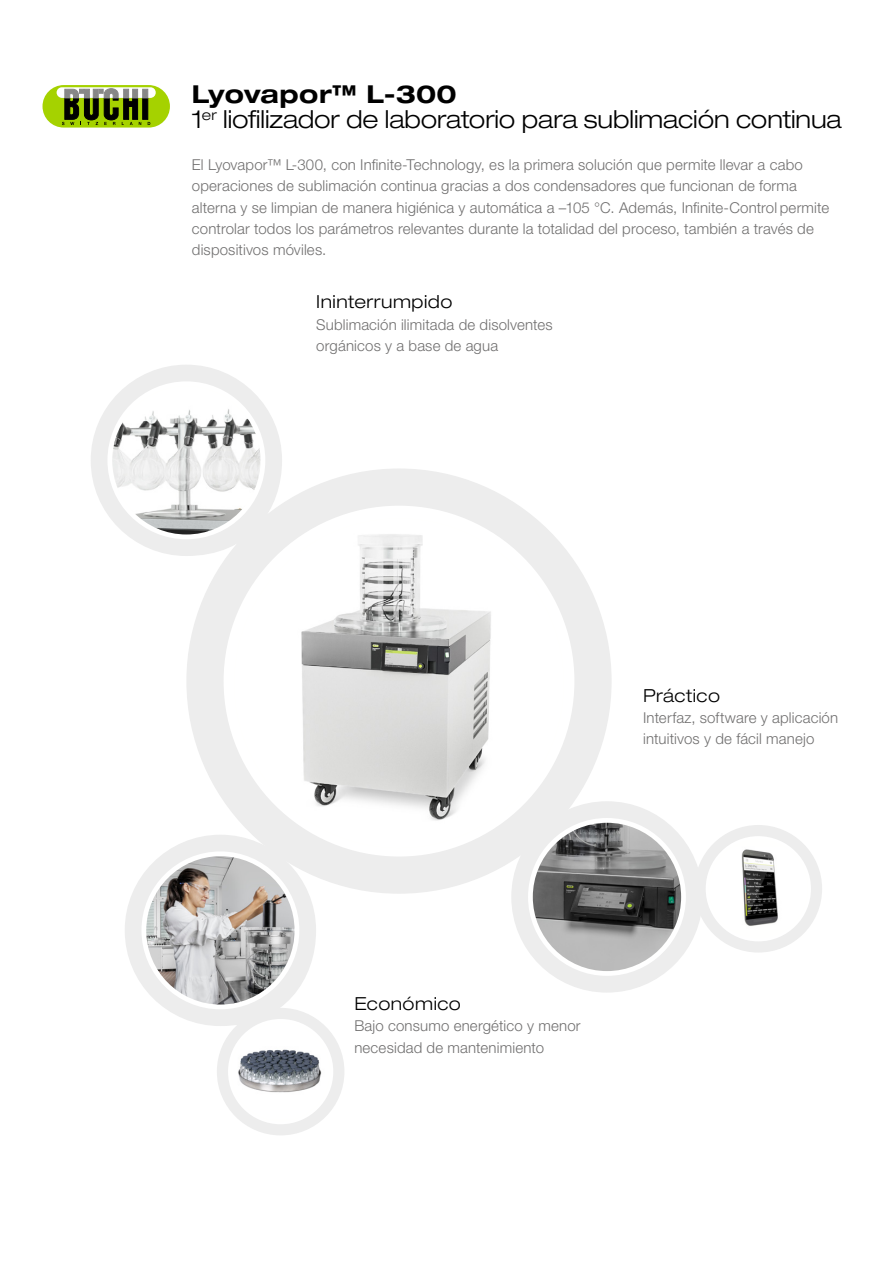
<style>
.page{position:relative;width:893px;height:1263px;background:#fff}
.page>*{position:absolute;margin:0;border:0;box-sizing:border-box;transform-origin:0 0}
.EN_Cover_Subline{font:300 expanded 24.75px "Helvetica Neue LT Std";letter-spacing:-.005em;color:#000}
.EN_Cover_Headline{font:700 expanded 24.75px "Helvetica Neue LT Std";letter-spacing:.005em;color:#000}
.EN_Title{font:300 expanded 18px "Helvetica Neue LT Std";letter-spacing:.025em;color:#000}
.EN_Body_text_justifi{font:300 15px/21.3px "Helvetica Neue LT Std";letter-spacing:.01em;color:#706f6f}
.EN_Body_text_left{font:300 15px/21.3px "Helvetica Neue LT Std";letter-spacing:.01em;color:#706f6f}
</style>
<div class="page">
<div style="left:43px;top:85px;width:127px;height:43px;background:#a5d200;border-radius:21px"></div>
<div style="left:143px;top:89px;width:5px;height:30px;background:#000;border:1px solid #000"></div>
<svg style="left:57px;top:87px;width:99px;height:11px"></svg>
<div style="left:143px;top:89px;width:5px;height:9px;background:#878787"></div>
<svg style="left:62px;top:89px;width:79px;height:36px"></svg>
<div style="left:186px;top:468px;width:426px;height:426px;background:#ededed;border-radius:50%"></div>
<div style="left:224px;top:506px;width:350px;height:350px;background:#fff;border-radius:50%"></div>
<img style="left:234px;top:518px;width:330px;height:330px;border-radius:165px">
<div style="left:217px;top:1008px;width:127px;height:127px;background:#ededed;border-radius:50%"></div>
<div style="left:228px;top:1019px;width:105px;height:105px;background:#fff;border-radius:50%"></div>
<img style="left:233px;top:1024px;width:97px;height:95px">
<div style="left:694px;top:825px;width:128px;height:127px;background:#ededed;border-radius:50%"></div>
<div style="left:706px;top:836px;width:105px;height:105px;background:#fff;border-radius:50%"></div>
<img style="left:709px;top:847px;width:95px;height:83px">
<div style="left:91px;top:365px;width:191px;height:191px;background:#ededed;border-radius:50%"></div>
<div style="left:107px;top:381px;width:158px;height:158px;background:#fff;border-radius:50%"></div>
<img style="left:112px;top:386px;width:149px;height:148px;border-radius:74px">
<div style="left:125px;top:835px;width:191px;height:191px;background:#ededed;border-radius:50%"></div>
<div style="left:141px;top:851px;width:158px;height:158px;background:#fff;border-radius:50%"></div>
<img style="left:146px;top:856px;width:149px;height:148px;border-radius:74px">
<div style="left:511px;top:801px;width:192px;height:191px;background:#ededed;border-radius:50%"></div>
<div style="left:528px;top:818px;width:158px;height:158px;background:#fff;border-radius:50%"></div>
<img style="left:533px;top:823px;width:148px;height:148px;border-radius:74px">
<p class="EN_Cover_Headline" style="left:192px;top:79px;width:266px">Lyovapor™ L-300</p>
<p class="EN_Cover_Subline" style="left:192px;top:105px;width:651px">1<sup>er</sup> liofilizador de laboratorio para sublimación continua</p>
<p class="EN_Body_text_justifi" style="left:192px;top:154px;width:639px">El Lyovapor™ L-300, con Infinite-Technology, es la primera solución que permite llevar a cabo operaciones de sublimación continua gracias a dos condensadores que funcionan de forma alterna y se limpian de manera higiénica y automática a –105 °C. Además, Infinite-Control permite controlar todos los parámetros relevantes durante la totalidad del proceso, también a través de dispositivos móviles.</p>
<p class="EN_Title" style="left:316px;top:291px;width:138px">Ininterrumpido</p>
<p class="EN_Body_text_left" style="left:316px;top:313px;width:238px">Sublimación ilimitada de disolventes orgánicos y a base de agua</p>
<p class="EN_Title" style="left:643px;top:684px;width:78px">Práctico</p>
<p class="EN_Body_text_left" style="left:643px;top:707px;width:197px">Interfaz, software y aplicación intuitivos y de fácil manejo</p>
<p class="EN_Title" style="left:354px;top:993px;width:108px">Económico</p>
<p class="EN_Body_text_left" style="left:354px;top:1015px;width:228px">Bajo consumo energético y menor necesidad de mantenimiento</p>
</div>
